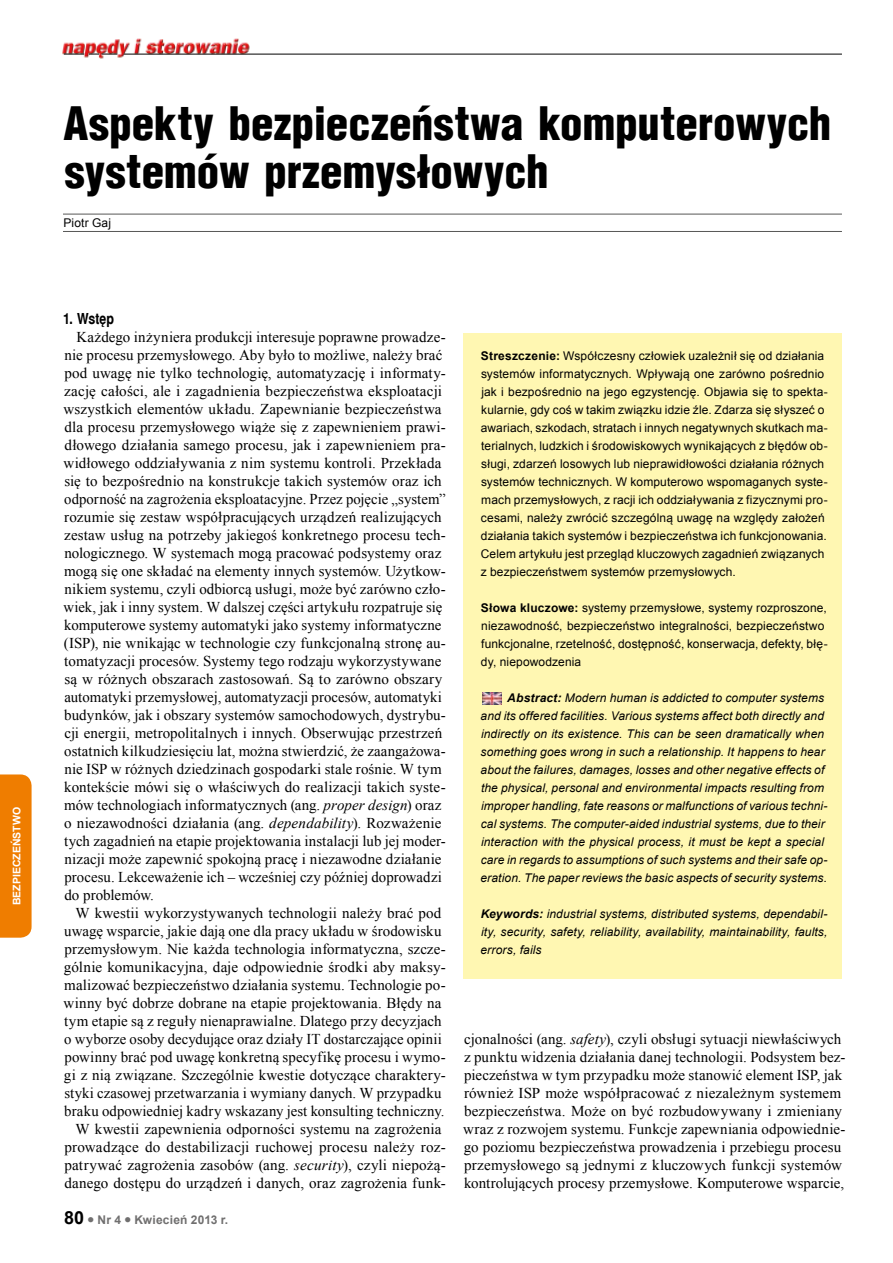
<style>
.page{position:relative;width:893px;height:1263px;background:#fff}
.page>*{position:absolute;margin:0;border:0;box-sizing:border-box;transform-origin:0 0}
.t1{font:900 45px/48px "Switzerland Cond";letter-spacing:.005em;color:#000}
.t2{font:15px/18px "Times New Roman";letter-spacing:.005em;color:#000}
.t3{font:700 15px "Switzerland Narrow";letter-spacing:.005em;color:#000}
.t4{font:12px/18px "Arial";letter-spacing:.01em;color:#000}
.t5{font:italic 12px/18px "Arial";letter-spacing:.01em;color:#000}
.t6{font:700 12px "Arial";letter-spacing:.015em;color:#706f6f}
.t7{font:700 10.5px "Arial";color:#fff}
.s1{font-style:italic}
.s2{font-size:18px;color:#000}
.s3{font-weight:700}
</style>
<div class="page">
<img style="left:62px;top:38px;width:189px;height:21px">
<hr style="left:124px;top:54px;width:718px;height:1px;background:#000">
<svg style="left:64px;top:54px;width:53px;height:1px"></svg>
<div style="left:0;top:774px;width:32px;height:164px;background:#ef7d00"></div>
<hr style="left:63px;top:214px;width:779px;height:1px;background:#575756">
<hr style="left:63px;top:231px;width:779px;height:1px;background:#575756">
<div style="left:464px;top:334px;width:378px;height:645px;background:#fff7b2"></div>
<img style="left:482px;top:692px;width:20px;height:12px">
<p class="t7" style="left:10px;top:905px;width:100px;rotate:-90deg">BEZPIECZEŃSTWO</p>
<h1 class="t1" style="left:64px;top:98px;width:769px">Aspekty bezpieczeństwa komputerowych systemów przemysłowych</h1>
<p class="t4" style="left:64px;top:214px;width:49px">Piotr Gaj</p>
<p class="t3" style="left:63px;top:310px;width:52px">1. Wstęp</p>
<p class="t2" style="left:64px;top:328px;width:384px;text-indent:13px">Każdego inżyniera produkcji interesuje poprawne prowadze&shy;nie procesu przemysłowego. Aby było to możliwe, należy brać pod uwagę nie tylko technologię, automatyzację i informaty&shy;zację całości, ale i zagadnienia bezpieczeństwa eksploatacji wszystkich elementów układu. Zapewnianie bezpieczeństwa dla procesu przemysłowego wiąże się z zapewnieniem prawi&shy;dłowego działania samego procesu, jak i zapewnieniem pra&shy;widłowego oddziaływania z nim systemu kontroli. Przekłada się to bezpośrednio na konstrukcje takich systemów oraz ich odporność na zagrożenia eksploatacyjne. Przez pojęcie „system” rozumie się zestaw współpracujących urządzeń realizujących zestaw usług na potrzeby jakiegoś konkretnego procesu tech&shy;nologicznego. W systemach mogą pracować podsystemy oraz mogą się one składać na elementy innych systemów. Użytkow&shy;nikiem systemu, czyli odbiorcą usługi, może być zarówno czło&shy;wiek, jak i inny system. W dalszej części artykułu rozpatruje się komputerowe systemy automatyki jako systemy informatyczne (ISP), nie wnikając w technologie czy funkcjonalną stronę au&shy;tomatyzacji procesów. Systemy tego rodzaju wykorzystywane są w różnych obszarach zastosowań. Są to zarówno obszary automatyki przemysłowej, automatyzacji procesów, automatyki budynków, jak i obszary systemów samochodowych, dystrybu&shy;cji energii, metropolitalnych i innych. Obserwując przestrzeń ostatnich kilkudziesięciu lat, można stwierdzić, że zaangażowa&shy;nie ISP w różnych dziedzinach gospodarki stale rośnie. W tym kontekście mówi się o właściwych do realizacji takich syste&shy;mów technologiach informatycznych (ang. <span class="s1">proper design</span>) oraz o niezawodności działania (ang. <span class="s1">dependability</span>). Rozważenie tych zagadnień na etapie projektowania instalacji lub jej moder&shy;nizacji może zapewnić spokojną pracę i niezawodne działanie procesu. Lekceważenie ich – wcześniej czy później doprowadzi do problemów.</p>
<p class="t2" style="left:64px;top:904px;width:384px;text-align:center">W kwestii wykorzystywanych technologii należy brać pod uwagę wsparcie, jakie dają one dla pracy układu w środowisku przemysłowym. Nie każda technologia informatyczna, szcze&shy;gólnie komunikacyjna, daje odpowiednie środki aby maksy&shy;malizować bezpieczeństwo działania systemu. Technologie po&shy;winny być dobrze dobrane na etapie projektowania. Błędy na tym etapie są z reguły nienaprawialne. Dlatego przy decyzjach o wyborze osoby decydujące oraz działy IT dostarczające opinii powinny brać pod uwagę konkretną specyfikę procesu i wymo&shy;gi z nią związane. Szczególnie kwestie dotyczące charaktery&shy;styki czasowej przetwarzania i wymiany danych. W przypadku braku odpowiedniej kadry wskazany jest konsulting techniczny.<br>W kwestii zapewnienia odporności systemu na zagrożenia prowadzące do destabilizacji ruchowej procesu należy roz&shy;patrywać zagrożenia zasobów (ang. <span class="s1">security</span>), czyli niepożą&shy;danego dostępu do urządzeń i danych, oraz zagrożenia funk-</p>
<p class="t6" style="left:64px;top:1212px;width:166px"><span class="s2">80</span> ● Nr 4 ● Kwiecień 2013 r.</p>
<p class="t4" style="left:481px;top:347px;width:348px"><span class="s3">Streszczenie:</span> Współczesny człowiek uzależnił się od działania systemów informatycznych. Wpływają one zarówno pośrednio jak i bezpośrednio na jego egzystencję. Objawia się to spekta&shy;kularnie, gdy coś w takim związku idzie źle. Zdarza się słyszeć o awariach, szkodach, stratach i innych negatywnych skutkach ma&shy;terialnych, ludzkich i środowiskowych wynikających z błędów ob&shy;sługi, zdarzeń losowych lub nieprawidłowości działania różnych systemów technicznych. W komputerowo wspomaganych syste&shy;mach przemysłowych, z racji ich oddziaływania z fizycznymi pro&shy;cesami, należy zwrócić szczególną uwagę na względy założeń działania takich systemów i bezpieczeństwa ich funkcjonowania.<br>Celem artykułu jest przegląd kluczowych zagadnień związanych z bezpieczeństwem systemów przemysłowych.</p>
<p class="t4" style="left:481px;top:599px;width:348px"><span class="s3">Słowa kluczowe:</span> systemy przemysłowe, systemy rozproszone, niezawodność, bezpieczeństwo integralności, bezpieczeństwo funkcjonalne, rzetelność, dostępność, konserwacja, defekty, błę&shy;dy, niepowodzenia</p>
<p class="t5" style="left:480px;top:689px;width:348px;text-indent:27px"><span class="s3">Abstract:</span> Modern human is addicted to computer systems and its offered facilities. Various systems affect both directly and indirectly on its existence. This can be seen dramatically when something goes wrong in such a relationship. It happens to hear about the failures, damages, losses and other negative effects of the physical, personal and environmental impacts resulting from improper handling, fate reasons or malfunctions of various techni&shy;cal systems. The computer-aided industrial systems, due to their interaction with the physical process, it must be kept a special care in regards to assumptions of such systems and their safe op&shy;eration. The paper reviews the basic aspects of security systems.</p>
<p class="t5" style="left:481px;top:905px;width:348px;text-align:justify"><span class="s3">Keywords:</span> industrial systems, distributed systems, dependabil&shy;ity, security, safety, reliability, availability, maintainability, faults, errors, fails</p>
<p class="t2" style="left:463px;top:1030px;width:384px">cjonalności (ang. <span class="s1">safety</span>), czyli obsługi sytuacji niewłaściwych z punktu widzenia działania danej technologii. Podsystem bez&shy;pieczeństwa w tym przypadku może stanowić element ISP, jak również ISP może współpracować z niezależnym systemem bezpieczeństwa. Może on być rozbudowywany i zmieniany wraz z rozwojem systemu. Funkcje zapewniania odpowiednie&shy;go poziomu bezpieczeństwa prowadzenia i przebiegu procesu przemysłowego są jednymi z kluczowych funkcji systemów kontrolujących procesy przemysłowe. Komputerowe wsparcie,</p>
</div>
